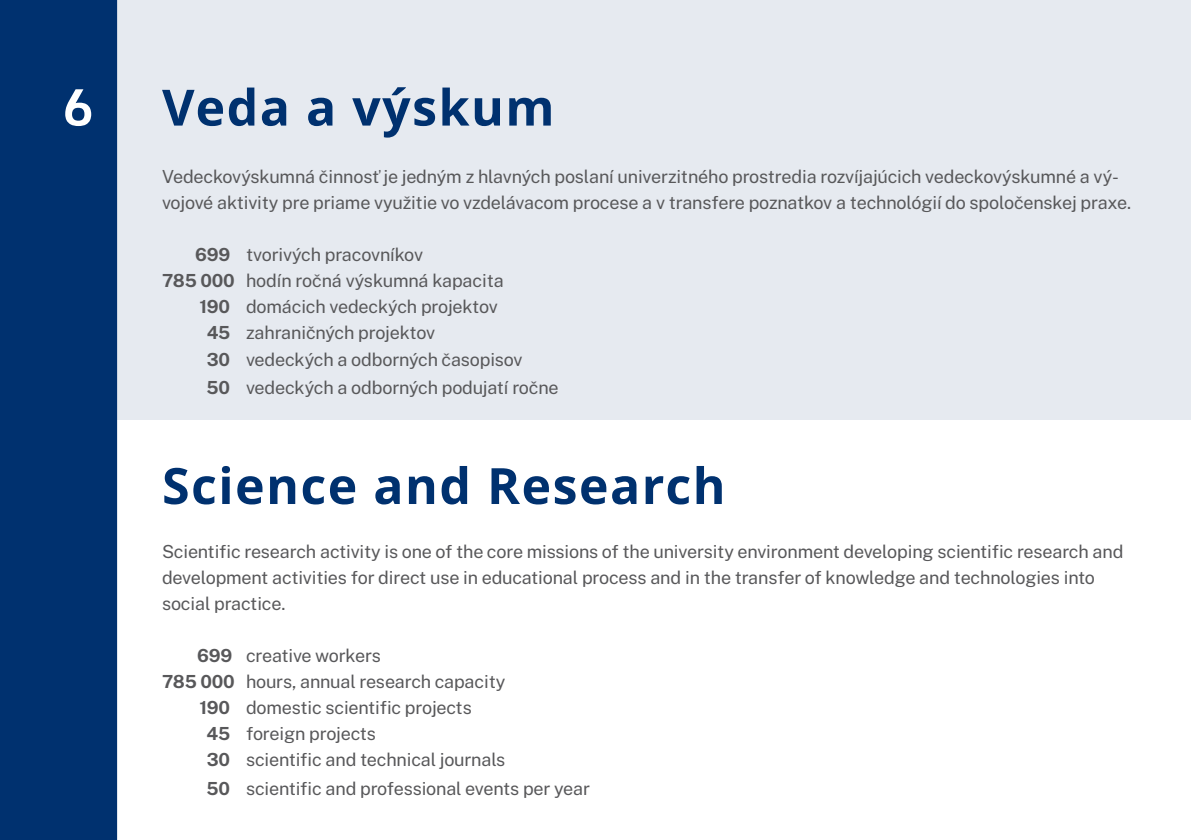
<style>
.page{position:relative;width:1191px;height:840px;background:#fff}
.page>*{position:absolute;margin:0;border:0;box-sizing:border-box;transform-origin:0 0}
.t1{font:700 50px "Noto Sans";letter-spacing:.03em;color:#00316f}
.t2{font:700 50px "Monda";color:#fff}
.t3{font:100 18px/26px "Public Sans";letter-spacing:-.01em;color:#58585a}
</style>
<div class="page">
<div style="left:118px;top:0;width:1073px;height:420px;background:#e6eaf0"></div>
<div style="left:0;top:0;width:118px;height:839px;background:#00316f"></div>
<h1 class="t2" style="left:60px;top:65px;width:36px">6</h1>
<h1 class="t1" style="left:162px;top:72px;width:394px">Veda a výskum</h1>
<p class="t3" style="left:162px;top:163px;width:970px">Vedeckovýskumná činnosť je jedným z hlavných poslaní univerzitného prostredia rozvíjajúcich vedeckovýskumné a vý&shy;vojové aktivity pre priame využitie vo vzdelávacom procese a v transfere poznatkov a technológií do spoločenskej praxe.</p>
<p class="t3" style="left:195px;top:241px;width:229px">699 tvorivých pracovníkov</p>
<p class="t3" style="left:162px;top:266px;width:343px">785 000 hodín ročná výskumná kapacita</p>
<p class="t3" style="left:199px;top:292px;width:300px">190 domácich vedeckých projektov</p>
<p class="t3" style="left:207px;top:318px;width:230px">45 zahraničných projektov</p>
<p class="t3" style="left:207px;top:344px;width:317px">30 vedeckých a odborných časopisov</p>
<p class="t3" style="left:207px;top:373px;width:353px">50 vedeckých a odborných podujatí ročne</p>
<h1 class="t1" style="left:162px;top:450px;width:565px">Science and Research</h1>
<p class="t3" style="left:162px;top:537px;width:963px">Scientific research activity is one of the core missions of the university environment developing scientific research and development activities for direct use in educational process and in the transfer of knowledge and technologies into social practice.</p>
<p class="t3" style="left:197px;top:641px;width:185px">699 creative workers</p>
<p class="t3" style="left:162px;top:667px;width:345px">785 000 hours, annual research capacity</p>
<p class="t3" style="left:199px;top:693px;width:274px">190 domestic scientific projects</p>
<p class="t3" style="left:207px;top:719px;width:171px">45 foreign projects</p>
<p class="t3" style="left:207px;top:745px;width:300px">30 scientific and technical journals</p>
<p class="t3" style="left:207px;top:773px;width:385px">50 scientific and professional events per year</p>
</div>
